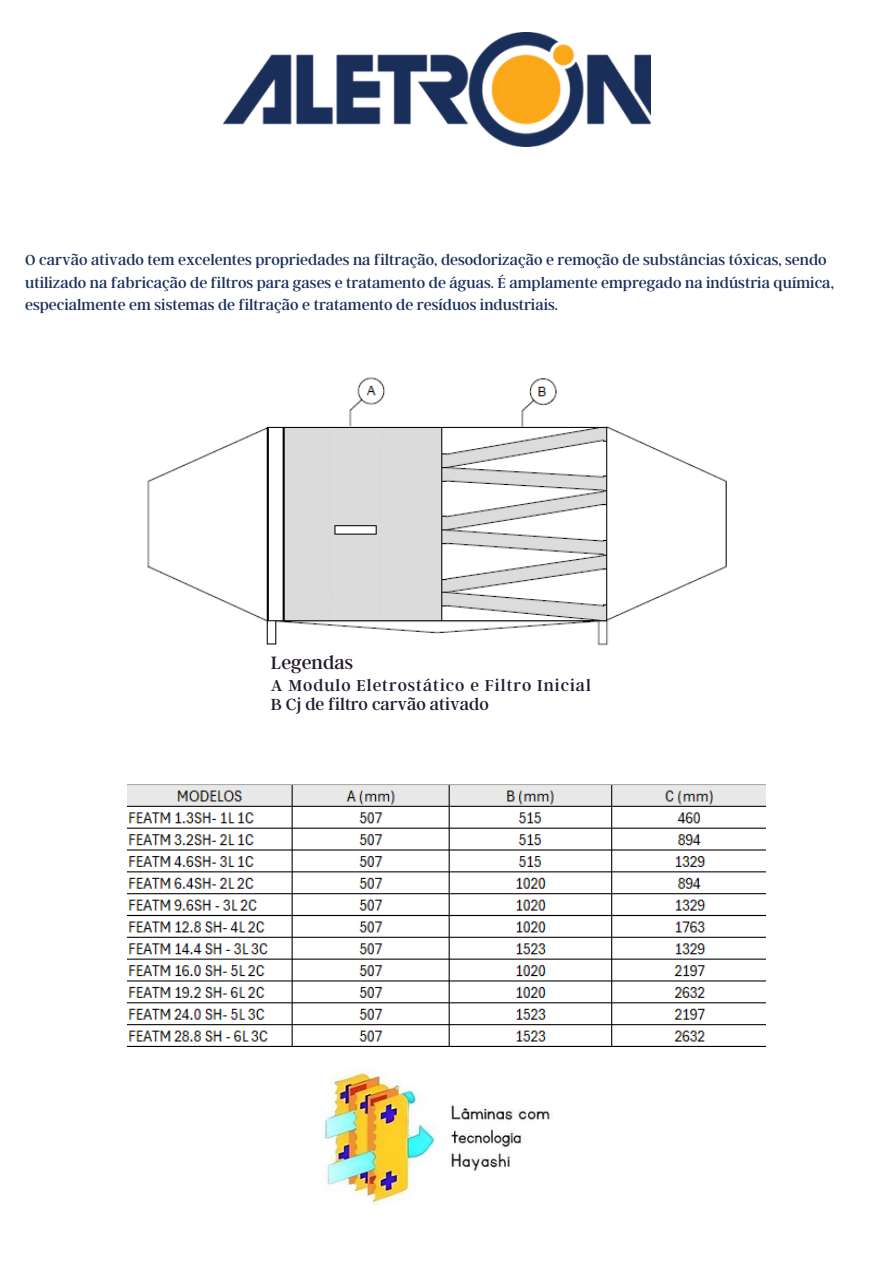
<style>
.page{position:relative;width:894px;height:1264px;background:#fff}
.page>*{position:absolute;margin:0;border:0;box-sizing:border-box;transform-origin:0 0}
.t1{font:19.8px "Argent CF";color:#231a2e}
.t2{font:17.85px "Argent CF";color:#231a2e}
.t3{font:17.55px "Argent CF";letter-spacing:.06em;color:#231a2e}
.t4{font:16.05px/22.5px "Argent CF";color:#1a2f5a}
</style>
<div class="page">
<img style="left:147px;top:377px;width:580px;height:269px">
<img style="left:223px;top:33px;width:427px;height:113px">
<img style="left:127px;top:784px;width:638px;height:261px">
<img style="left:324px;top:1072px;width:227px;height:133px">
<h1 class="t4" style="left:25px;top:248px;width:810px">O carvão ativado tem excelentes propriedades na filtração, desodorização e remoção de substâncias tóxicas, sendo utilizado na fabricação de filtros para gases e tratamento de águas. É amplamente empregado na indústria química, especialmente em sistemas de filtração e tratamento de resíduos industriais.</h1>
<p class="t1" style="left:271px;top:649px;width:83px">Legendas</p>
<p class="t3" style="left:271px;top:674px;width:321px">A Modulo Eletrostático e Filtro Inicial</p>
<p class="t2" style="left:271px;top:692px;width:219px">B Cj de filtro carvão ativado</p>
</div>
